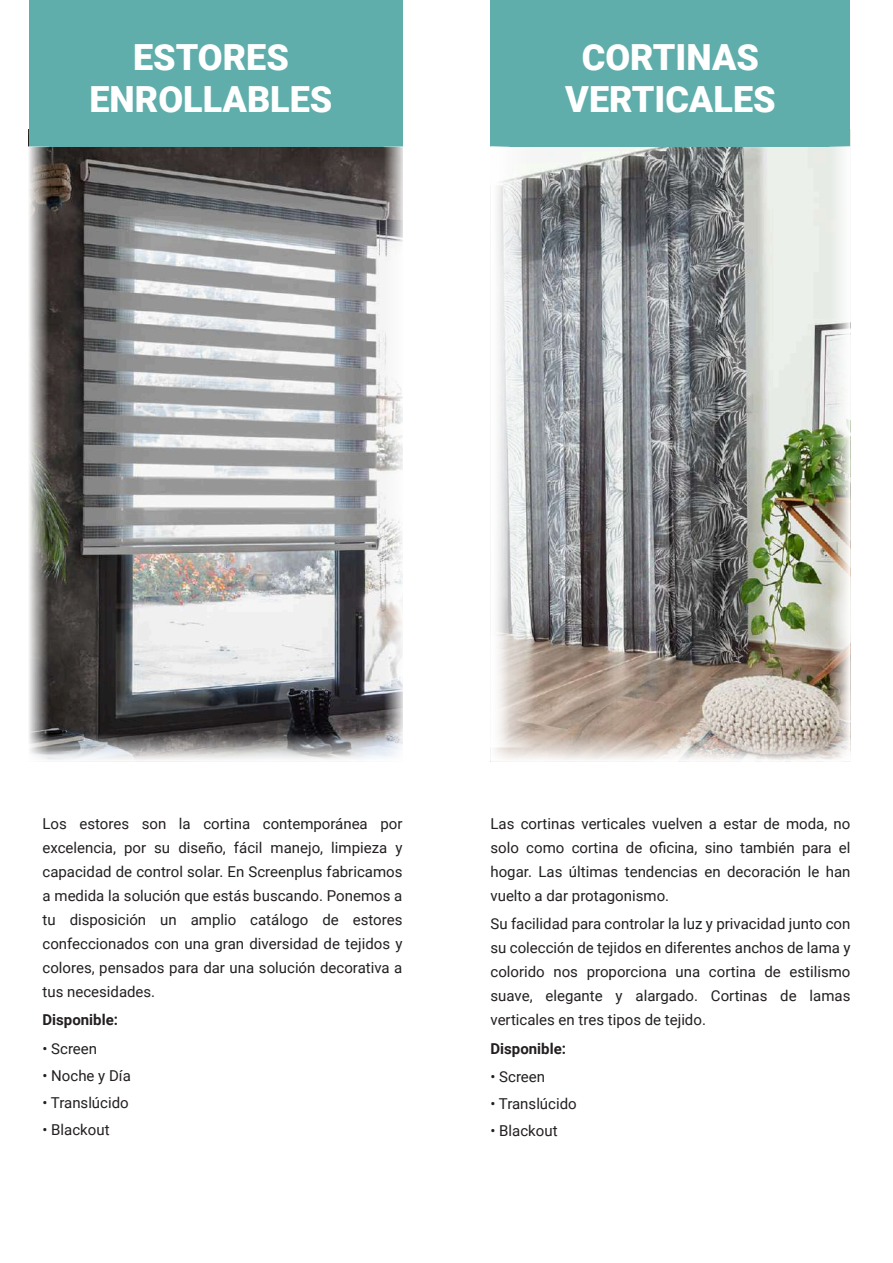
<style>
.page{position:relative;width:893px;height:1263px;background:#fff}
.page>*{position:absolute;margin:0;border:0;box-sizing:border-box;transform-origin:0 0}
.t1{font:900 36px/42px "Roboto";color:#fff;text-align:center}
.t2{font:15px/24px "Roboto";color:#231f20;text-align:justify}
.t3{font:700 15px "Roboto";color:#231f20}
</style>
<div class="page">
<img style="left:48px;top:146px;width:335px;height:587px">
<img style="left:48px;top:733px;width:335px;height:27px">
<div style="left:29px;top:0;width:373px;height:146px;background:#60aeab"></div>
<img style="left:29px;top:146px;width:19px;height:614px">
<img style="left:383px;top:146px;width:20px;height:612px">
<img style="left:534px;top:146px;width:295px;height:587px">
<img style="left:490px;top:733px;width:339px;height:28px">
<img style="left:509px;top:146px;width:25px;height:602px">
<div style="left:490px;top:0;width:360px;height:146px;background:#60aeab"></div>
<img style="left:490px;top:146px;width:19px;height:614px">
<img style="left:829px;top:146px;width:22px;height:614px">
<h1 class="t1" style="left:89px;top:40px;width:245px">ESTORES<br>ENROLLABLES</h1>
<h1 class="t1" style="left:565px;top:40px;width:212px">CORTINAS<br>VERTICALES</h1>
<p class="t2" style="left:43px;top:814px;width:361px">Los estores son la cortina contemporánea por excelencia, por su diseño, fácil manejo, limpieza y capacidad de control solar. En Screenplus fabricamos a medida la solución que estás buscando. Ponemos a tu disposición un amplio catálogo de estores confeccionados con una gran diversidad de tejidos y colores, pensados para dar una solución decorativa a tus necesidades.</p>
<p class="t3" style="left:43px;top:1014px;width:77px">Disponible:</p>
<p class="t2" style="left:43px;top:1038px;width:56px">• Screen</p>
<p class="t2" style="left:43px;top:1065px;width:90px">• Noche y Día</p>
<p class="t2" style="left:43px;top:1092px;width:88px">• Translúcido</p>
<p class="t2" style="left:43px;top:1119px;width:69px">• Blackout</p>
<p class="t2" style="left:490px;top:814px;width:361px">Las cortinas verticales vuelven a estar de moda, no solo como cortina de oficina, sino también para el hogar. Las últimas tendencias en decoración le han vuelto a dar protagonismo.</p>
<p class="t2" style="left:490px;top:914px;width:361px">Su facilidad para controlar la luz y privacidad junto con su colección de tejidos en diferentes anchos de lama y colorido nos proporciona una cortina de estilismo suave, elegante y alargado. Cortinas de lamas verticales en tres tipos de tejido.</p>
<p class="t3" style="left:490px;top:1042px;width:77px">Disponible:</p>
<p class="t2" style="left:490px;top:1066px;width:56px">• Screen</p>
<p class="t2" style="left:490px;top:1093px;width:88px">• Translúcido</p>
<p class="t2" style="left:490px;top:1120px;width:69px">• Blackout</p>
</div>
